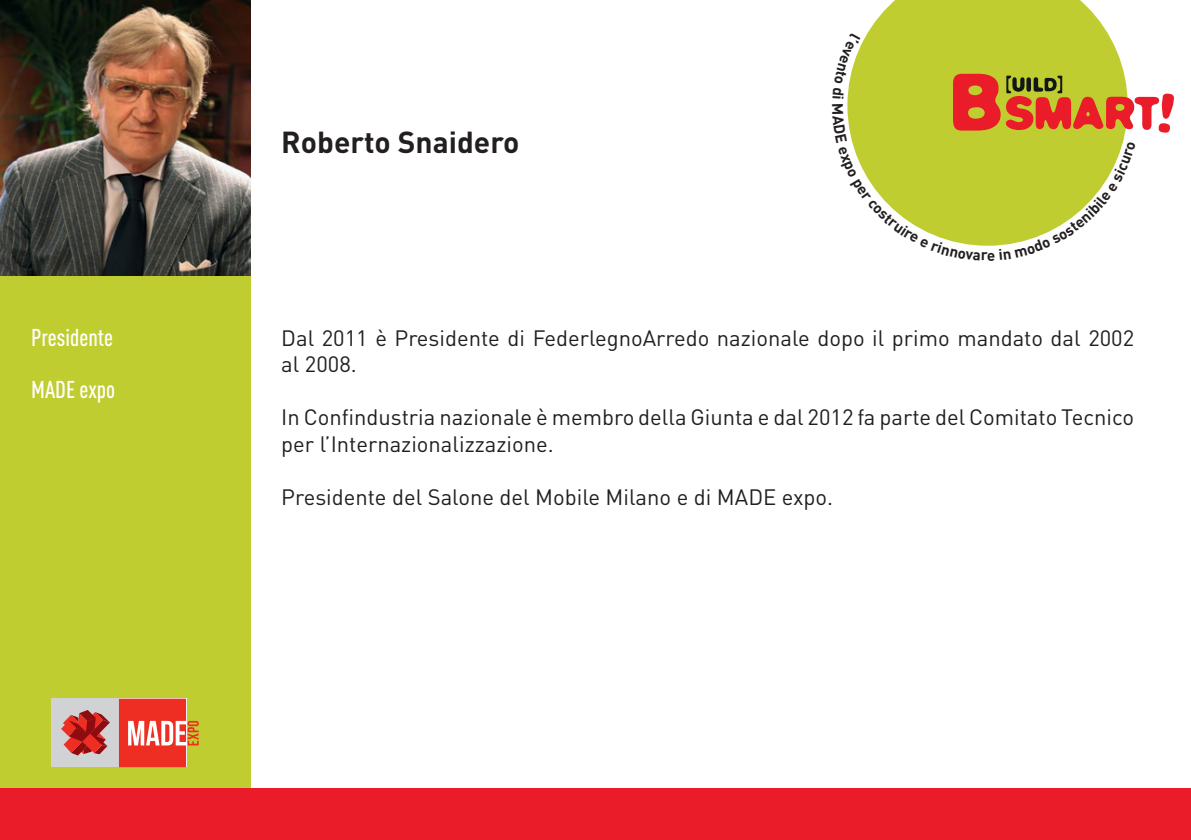
<style>
.page{position:relative;width:1191px;height:840px;background:#fff}
.page>*{position:absolute;margin:0;border:0;box-sizing:border-box;transform-origin:0 0}
.t1{font:700 30px "DIN Pro";color:#231f20}
.t2{font:500 24px/52px "DIN Cond";color:#fff}
.t3{font:22px/26.4px "DIN Pro";color:#231f20}
</style>
<div class="page">
<div style="left:0;top:0;width:251px;height:839px;background:#c0cd30"></div>
<svg style="left:867px;top:0;width:241px;height:33px;background:#c6d246"></svg>
<div style="left:0;top:788px;width:1191px;height:51px;background:#ea1c29"></div>
<img style="left:0;top:0;width:251px;height:276px">
<div style="left:52px;top:698px;width:67px;height:68px;background:#d1d2d4"></div>
<svg style="left:61px;top:710px;width:49px;height:45px"></svg>
<svg style="left:119px;top:698px;width:80px;height:68px;background:#eb664a"></svg>
<svg style="left:847px;top:33px;width:327px;height:213px"></svg>
<p class="t2" style="left:31px;top:311px;width:85px">Presidente<br>MADE expo</p>
<h1 class="t1" style="left:281px;top:122px;width:239px">Roberto Snaidero</h1>
<p class="t3" style="left:281px;top:324px;width:854px">Dal 2011 è Presidente di FederlegnoArredo nazionale dopo il primo mandato dal 2002 al 2008.</p>
<p class="t3" style="left:281px;top:403px;width:854px">In Confindustria nazionale è membro della Giunta e dal 2012 fa parte del Comitato Tecnico per l’Internazionalizzazione.</p>
<p class="t3" style="left:281px;top:482px;width:553px">Presidente del Salone del Mobile Milano e di MADE expo.</p>
</div>
